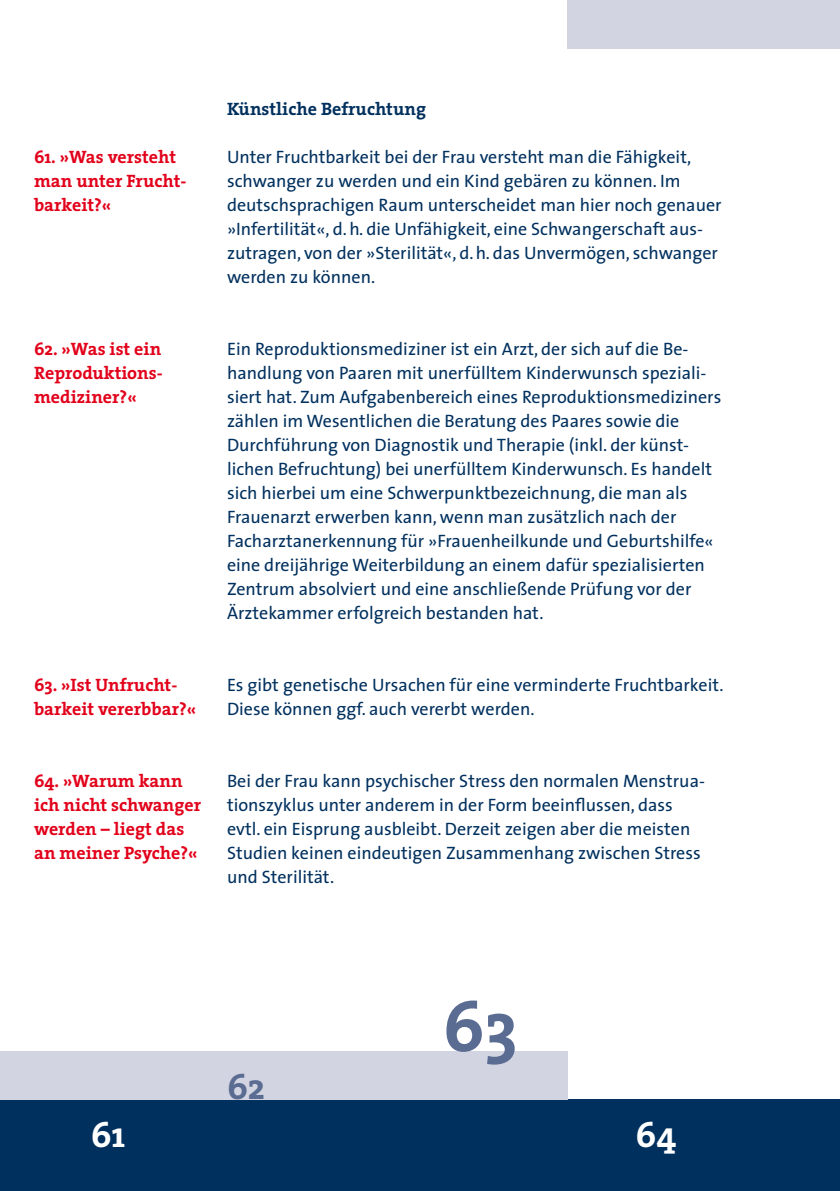
<style>
.page{position:relative;width:840px;height:1191px;background:#fff}
.page>*{position:absolute;margin:0;border:0;box-sizing:border-box;transform-origin:0 0}
.t1{font:700 72px "The Serif";color:#5a6c92}
.t2{font:700 36px "The Serif";color:#fff}
.t3{font:700 36px "The Serif";color:#5a6c92}
.t4{font:18px/24px "The Sans";color:#00305e}
.t5{font:700 18px/24px "The Serif";color:#e2001a}
.t6{font:700 18px "The Serif";color:#00305e}
</style>
<div class="page">
<div style="left:0;top:1099px;width:839px;height:92px;background:#00305e"></div>
<div style="left:567px;top:0;width:272px;height:48px;background:#d2d5e1"></div>
<div style="left:0;top:1051px;width:567px;height:48px;background:#d2d5e1"></div>
<p class="t5" style="left:34px;top:144px;width:154px">61. »Was versteht man unter Frucht&shy;barkeit?«</p>
<p class="t6" style="left:227px;top:94px;width:200px">Künstliche Befruchtung</p>
<p class="t4" style="left:227px;top:144px;width:495px">Unter Fruchtbarkeit bei der Frau versteht man die Fähigkeit, schwanger zu werden und ein Kind gebären zu können. Im deutschsprachigen Raum unterscheidet man hier noch genauer »Infertilität«, d. h. die Unfähigkeit, eine Schwangerschaft aus&shy;zutragen, von der »Sterilität«, d. h. das Unvermögen, schwanger werden zu können.</p>
<p class="t5" style="left:34px;top:336px;width:130px;text-align:justify">62. »Was ist ein Reproduktions&shy;mediziner?«</p>
<p class="t4" style="left:227px;top:336px;width:495px">Ein Reproduktionsmediziner ist ein Arzt, der sich auf die Be&shy;handlung von Paaren mit unerfülltem Kinderwunsch speziali&shy;siert hat. Zum Aufgabenbereich eines Reproduktionsmediziners zählen im Wesentlichen die Beratung des Paares sowie die Durchführung von Diagnostik und Therapie (inkl. der künst&shy;lichen Befruchtung) bei unerfülltem Kinderwunsch. Es handelt sich hierbei um eine Schwerpunktbezeichnung, die man als Frauenarzt erwerben kann, wenn man zusätzlich nach der Facharztanerkennung für »Frauenheilkunde und Geburtshilfe« eine dreijährige Weiterbildung an einem dafür spezialisierten Zentrum absolviert und eine anschließende Prüfung vor der Ärztekammer erfolgreich bestanden hat.</p>
<p class="t5" style="left:34px;top:672px;width:164px">63. »Ist Unfrucht&shy;barkeit vererbbar?«</p>
<p class="t4" style="left:227px;top:672px;width:498px">Es gibt genetische Ursachen für eine verminderte Fruchtbarkeit.<br>Diese können ggf. auch vererbt werden.</p>
<p class="t5" style="left:34px;top:768px;width:168px">64. »Warum kann ich nicht schwanger werden – liegt das an meiner Psyche?«</p>
<p class="t4" style="left:227px;top:768px;width:479px">Bei der Frau kann psychischer Stress den normalen Menstrua&shy;tionszyklus unter anderem in der Form beeinflussen, dass evtl. ein Eisprung ausbleibt. Derzeit zeigen aber die meisten Studien keinen eindeutigen Zusammenhang zwischen Stress und Sterilität.</p>
<h2 class="t3" style="left:227px;top:1056px;width:40px">62</h2>
<h1 class="t1" style="left:442px;top:966px;width:77px">63</h1>
<h2 class="t2" style="left:91px;top:1104px;width:36px">61</h2>
<h2 class="t2" style="left:635px;top:1104px;width:42px">64</h2>
</div>
